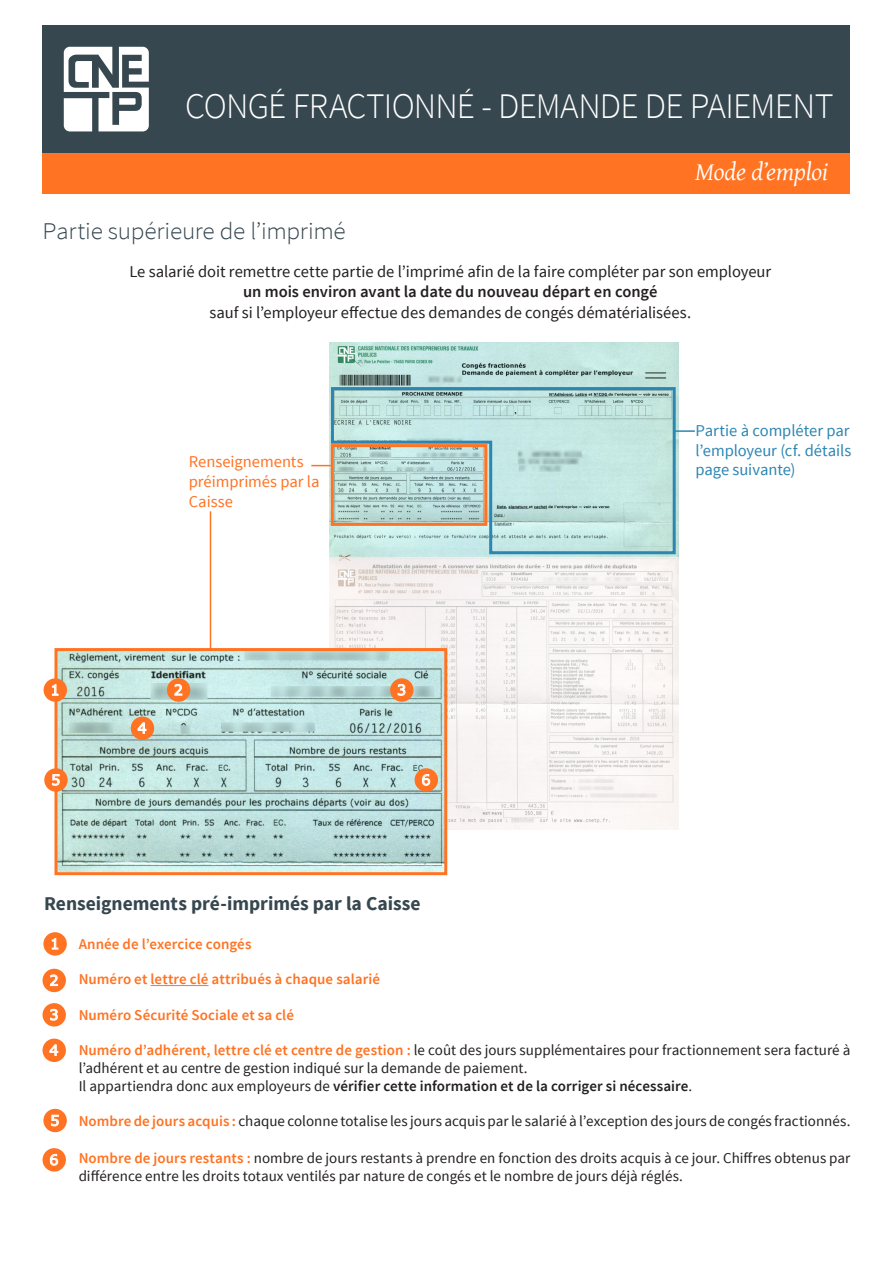
<style>
.page{position:relative;width:893px;height:1263px;background:#fff}
.page>*{position:absolute;margin:0;border:0;box-sizing:border-box;transform-origin:0 0}
.t1{font:300 36px "Source Sans Pro";letter-spacing:-.02em;color:#fff}
.t2{font:italic 25.5px "Gentium Basic";letter-spacing:-.01em;color:#fff}
.Rubrique_-_Titre_gen{font:300 24px "Source Sans Pro";letter-spacing:-.01em;color:#37474f;scale:1.05 1}
.Date{font:700 19.5px "Source Sans Pro";color:#37474f}
.t3{font:16.5px/19.8px "Source Sans Pro";color:#231f20;text-align:center}
.t4{font:16.5px/19.8px "Source Sans Pro";letter-spacing:-.005em;color:#2c86b3;text-align:justify}
.t5{font:16.5px/19.8px "Source Sans Pro";color:#ff7322}
.t6{font:15px/18px "Source Sans Pro";letter-spacing:.005em;color:#231f20}
.t7{font:600 15px "Source Sans Pro";letter-spacing:.005em;color:#ff7322}
.t8{font:600 15px "Source Sans Pro";letter-spacing:.005em;color:#231f20}
.t9{font:14.4px "Verdana";color:#fff}
.s1{font-weight:600}
.s2{font-weight:600;color:#ff7322}
.s3{font-weight:400}
</style>
<div class="page">
<div style="left:43px;top:153px;width:807px;height:40px;background:#ff7322"></div>
<div style="left:43px;top:26px;width:807px;height:127px;background:#37474f"></div>
<svg style="left:64px;top:47px;width:85px;height:84px"></svg>
<img style="left:329px;top:342px;width:350px;height:215px">
<svg style="left:329px;top:386px;width:348px;height:170px;background:#b4d9d7"></svg>
<hr style="left:675px;top:430px;width:20px;height:2px;background:#2c86b3">
<div style="left:331px;top:444px;width:156px;height:82px;border:3px solid #ff7322"></div>
<svg style="left:311px;top:465px;width:21px;height:1px"></svg>
<svg style="left:329px;top:557px;width:350px;height:273px;fill:#f7f3f3"></svg>
<img style="left:58px;top:652px;width:385px;height:219px">
<div style="left:54px;top:648px;width:393px;height:227px;border:3px solid #ff7322"></div>
<div style="left:44px;top:678px;width:23px;height:24px;background:#ff7322;border-radius:50%"></div>
<svg style="left:52px;top:684px;width:6px;height:12px"></svg>
<div style="left:167px;top:678px;width:23px;height:24px;background:#ff7322;border-radius:50%"></div>
<svg style="left:175px;top:684px;width:7px;height:11px"></svg>
<div style="left:415px;top:768px;width:23px;height:24px;background:#ff7322;border-radius:50%"></div>
<svg style="left:422px;top:774px;width:8px;height:12px"></svg>
<div style="left:44px;top:768px;width:24px;height:24px;background:#ff7322;border-radius:50%"></div>
<svg style="left:52px;top:774px;width:8px;height:12px"></svg>
<div style="left:131px;top:716px;width:23px;height:24px;background:#ff7322;border-radius:50%"></div>
<svg style="left:138px;top:723px;width:8px;height:11px"></svg>
<div style="left:390px;top:678px;width:24px;height:24px;background:#ff7322;border-radius:50%"></div>
<svg style="left:398px;top:684px;width:7px;height:12px"></svg>
<div style="left:43px;top:932px;width:24px;height:23px;background:#ff7322;border-radius:50%"></div>
<svg style="left:52px;top:938px;width:6px;height:11px"></svg>
<div style="left:43px;top:969px;width:23px;height:23px;background:#ff7322;border-radius:50%"></div>
<svg style="left:50px;top:974px;width:8px;height:12px"></svg>
<div style="left:43px;top:1148px;width:23px;height:23px;background:#ff7322;border-radius:50%"></div>
<svg style="left:50px;top:1154px;width:8px;height:11px"></svg>
<div style="left:43px;top:1109px;width:24px;height:23px;background:#ff7322;border-radius:50%"></div>
<svg style="left:51px;top:1115px;width:8px;height:11px"></svg>
<div style="left:43px;top:1038px;width:23px;height:24px;background:#ff7322;border-radius:50%"></div>
<svg style="left:50px;top:1045px;width:8px;height:11px"></svg>
<div style="left:43px;top:1003px;width:23px;height:23px;background:#ff7322;border-radius:50%"></div>
<svg style="left:50px;top:1009px;width:8px;height:11px"></svg>
<hr style="left:151px;top:985px;width:58px;height:1px;background:#ff7322">
<hr style="left:210px;top:511px;width:1px;height:138px;background:#ff7322">
<p class="t1" style="left:185px;top:84px;width:650px">CONGÉ FRACTIONNÉ - DEMANDE DE PAIEMENT</p>
<p class="Rubrique_-_Titre_gen" style="left:43px;top:217px;width:290px">Partie supérieure de l’imprimé</p>
<p class="t2" style="left:695px;top:153px;width:134px">Mode d’emploi</p>
<p class="t3" style="left:129px;top:262px;width:643px">Le salarié doit remettre cette partie de l’imprimé afin de la faire compléter par son employeur <span class="s1">un mois environ avant la date du nouveau départ en congé</span></p>
<p class="t3" style="left:209px;top:303px;width:483px">sauf si l’employeur effectue des demandes de congés dématérialisées.</p>
<p class="t5" style="left:189px;top:452px;width:132px">Renseignements préimprimés par la<br>Caisse</p>
<p class="t9" style="left:50px;top:680px;width:11px">1</p>
<p class="t9" style="left:174px;top:680px;width:11px">2</p>
<p class="t9" style="left:138px;top:718px;width:11px">4</p>
<p class="t9" style="left:397px;top:680px;width:11px">3</p>
<p class="t9" style="left:51px;top:770px;width:11px">5</p>
<p class="t9" style="left:421px;top:770px;width:11px">6</p>
<p class="t4" style="left:695px;top:421px;width:157px">Partie à compléter par l’employeur (cf. détails page suivante)</p>
<p class="Date" style="left:44px;top:891px;width:378px">Renseignements pré-imprimés par la Caisse</p>
<p class="t7" style="left:79px;top:934px;width:174px">Année de l’exercice congés</p>
<p class="t7" style="left:79px;top:970px;width:303px">Numéro et lettre clé attribués à chaque salarié</p>
<p class="t7" style="left:79px;top:1005px;width:217px">Numéro Sécurité Sociale et sa clé</p>
<p class="t6" style="left:79px;top:1042px;width:773px"><span class="s2">Numéro d’adhérent, lettre clé et centre de gestion :</span> le coût des jours supplémentaires pour fractionnement sera facturé à l’adhérent et au centre de gestion indiqué sur la demande de paiement.</p>
<p class="t8" style="left:79px;top:1076px;width:615px"><span class="s3">Il appartiendra donc aux employeurs de</span> vérifier cette information et de la corriger si nécessaire<span class="s3">.</span></p>
<p class="t6" style="left:79px;top:1113px;width:773px"><span class="s2">Nombre de jours acquis :</span> chaque colonne totalise les jours acquis par le salarié à l’exception des jours de congés fractionnés.</p>
<p class="t6" style="left:79px;top:1150px;width:773px"><span class="s2">Nombre de jours restants :</span> nombre de jours restants à prendre en fonction des droits acquis à ce jour. Chiffres obtenus par différence entre les droits totaux ventilés par nature de congés et le nombre de jours déjà réglés.</p>
<p class="t9" style="left:50px;top:934px;width:11px">1</p>
<p class="t9" style="left:49px;top:970px;width:11px">2</p>
<p class="t9" style="left:49px;top:1005px;width:11px">3</p>
<p class="t9" style="left:49px;top:1040px;width:11px">4</p>
<p class="t9" style="left:50px;top:1110px;width:11px">5</p>
<p class="t9" style="left:49px;top:1150px;width:11px">6</p>
</div>
